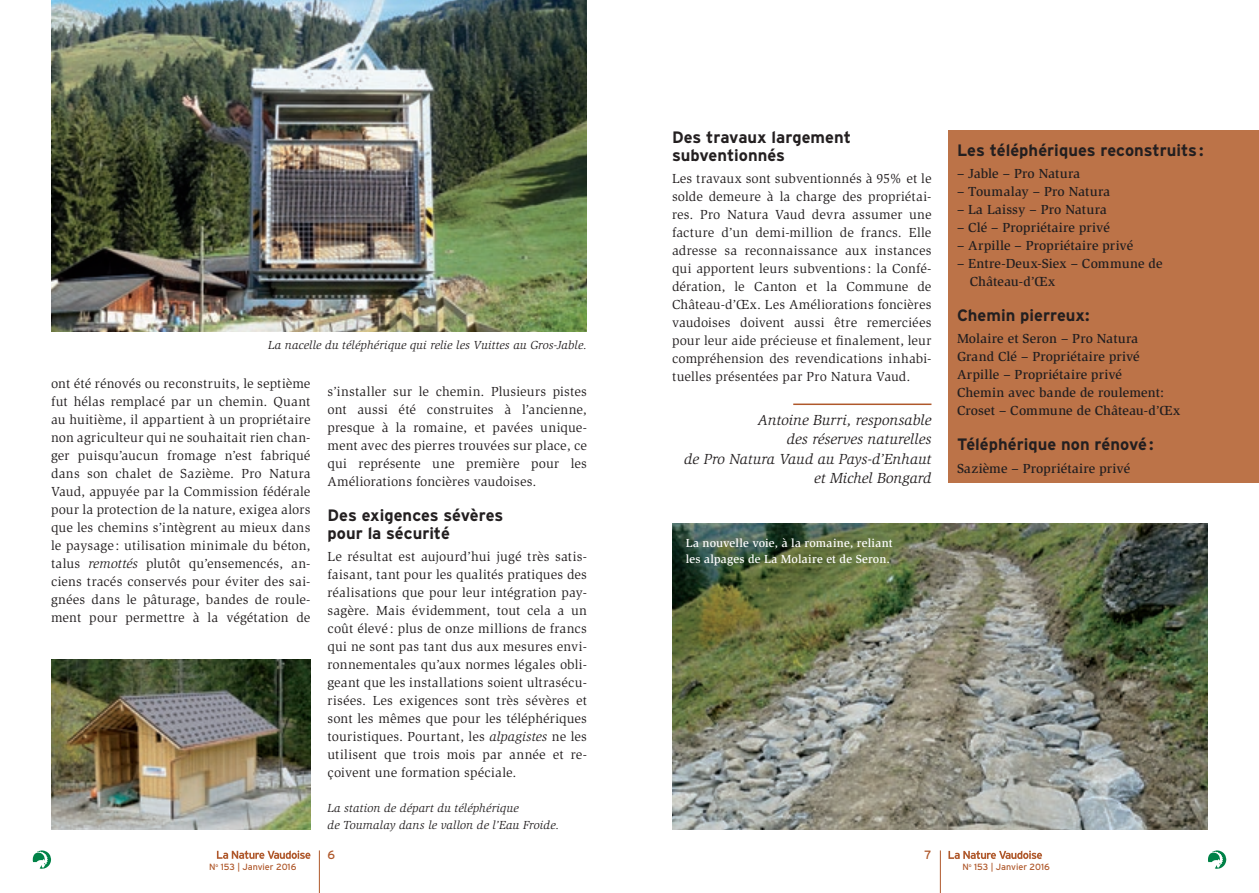
<style>
.page{position:relative;width:1259px;height:893px;background:#fff}
.page>*{position:absolute;margin:0;border:0;box-sizing:border-box;transform-origin:0 0}
.t1{font:700 16.5px/18px "Interstate";color:#231f20}
.t2{font:italic 15px/19.5px "Slimbach Std";letter-spacing:-.005em;color:#231f20;text-align:right}
.t3{font:13.5px/18px "Slimbach Std";letter-spacing:.01em;color:#231f20;text-align:justify}
.t4{font:500 13.5px/18px "Slimbach Std";letter-spacing:.005em;color:#231f20}
.t5{font:italic 12px/16.5px "Slimbach Std";letter-spacing:.01em;color:#231f20}
.t6{font:500 12px/16.5px "Slimbach Std";letter-spacing:.01em;color:#fff}
.t7{font:12px "Interstate";color:#af582b}
.t8{font:9px "Interstate";color:#af582b}
.s1{font-style:italic}
</style>
<div class="page">
<hr style="left:319px;top:850px;width:1px;height:43px;background:#af582b">
<svg style="left:33px;top:850px;width:18px;height:19px"></svg>
<hr style="left:940px;top:850px;width:1px;height:43px;background:#af582b">
<svg style="left:1208px;top:850px;width:18px;height:19px"></svg>
<svg style="left:948px;top:851px;width:94px;height:8px"></svg>
<svg style="left:217px;top:850px;width:93px;height:9px"></svg>
<div style="left:948px;top:130px;width:311px;height:353px;background:#bc7348"></div>
<hr style="left:793px;top:404px;width:138px;height:1px;background:#af582b">
<img style="left:51px;top:659px;width:259px;height:170px">
<img style="left:51px;top:0;width:536px;height:332px">
<img style="left:672px;top:523px;width:536px;height:306px">
<p class="t5" style="left:268px;top:337px;width:320px">La nacelle du téléphérique qui relie les Vuittes au Gros-Jable.</p>
<p class="t3" style="left:51px;top:375px;width:261px">ont été rénovés ou reconstruits, le septième fut hélas remplacé par un chemin. Quant au huitième, il appartient à un propriétaire non agriculteur qui ne souhaitait rien chan&shy;ger puisqu’aucun fromage n’est fabriqué dans son chalet de Sazième. Pro Natura Vaud, appuyée par la Commission fédérale pour la protection de la nature, exigea alors que les chemins s’intègrent au mieux dans le paysage : utilisation minimale du béton, talus <span class="s1">remottés</span> plutôt qu’ensemencés, an&shy;ciens tracés conservés pour éviter des sai&shy;gnées dans le pâturage, bandes de roule&shy;ment pour permettre à la végétation de</p>
<p class="t3" style="left:327px;top:382px;width:261px">s’installer sur le chemin. Plusieurs pistes ont aussi été construites à l’ancienne, presque à la romaine, et pavées unique&shy;ment avec des pierres trouvées sur place, ce qui représente une première pour les Améliorations foncières vaudoises.</p>
<p class="t1" style="left:327px;top:506px;width:177px">Des exigences sévères pour la sécurité</p>
<p class="t3" style="left:327px;top:548px;width:261px">Le résultat est aujourd’hui jugé très satis&shy;faisant, tant pour les qualités pratiques des réalisations que pour leur intégration pay&shy;sagère. Mais évidemment, tout cela a un coût élevé : plus de onze millions de francs qui ne sont pas tant dus aux mesures envi&shy;ronnementales qu’aux normes légales obli&shy;geant que les installations soient ultrasécu&shy;risées. Les exigences sont très sévères et sont les mêmes que pour les téléphériques touristiques. Pourtant, les <span class="s1">alpagistes</span> ne les utilisent que trois mois par année et re&shy;çoivent une formation spéciale.</p>
<p class="t5" style="left:327px;top:800px;width:233px">La station de départ du téléphérique<br>de Toumalay dans le vallon de l’Eau Froide.</p>
<p class="t1" style="left:672px;top:128px;width:180px">Des travaux largement subventionnés</p>
<p class="t3" style="left:672px;top:170px;width:261px">Les travaux sont subventionnés à 95% et le solde demeure à la charge des propriétai&shy;res. Pro Natura Vaud devra assumer une facture d’un demi-million de francs. Elle adresse sa reconnaissance aux instances qui apportent leurs subventions : la Confé&shy;dération, le Canton et la Commune de Château-d’Œx. Les Améliorations foncières vaudoises doivent aussi être remerciées pour leur aide précieuse et finalement, leur compréhension des revendications inhabi&shy;tuelles présentées par Pro Natura Vaud.</p>
<p class="t2" style="left:684px;top:410px;width:249px">Antoine Burri, responsable<br>des réserves naturelles<br>de Pro Natura Vaud au Pays-d’Enhaut et Michel Bongard</p>
<p class="t6" style="left:686px;top:534px;width:208px">La nouvelle voie, à la romaine, reliant les alpages de La Molaire et de Seron.</p>
<p class="t7" style="left:327px;top:848px;width:9px">6</p>
<p class="t7" style="left:924px;top:848px;width:9px">7</p>
<p class="t1" style="left:957px;top:141px;width:248px">Les téléphériques reconstruits:</p>
<p class="t4" style="left:957px;top:164px;width:125px">– Jable – Pro Natura</p>
<p class="t4" style="left:957px;top:182px;width:155px">– Toumalay – Pro Natura</p>
<p class="t4" style="left:957px;top:200px;width:151px">– La Laissy – Pro Natura</p>
<p class="t4" style="left:957px;top:218px;width:154px">– Clé – Propriétaire privé</p>
<p class="t4" style="left:957px;top:236px;width:178px">– Arpille – Propriétaire privé</p>
<p class="t4" style="left:969px;top:254px;width:194px;text-indent:-13px">– Entre-Deux-Siex – Commune de<br>Château-d’Œx</p>
<p class="t1" style="left:957px;top:306px;width:134px">Chemin pierreux:</p>
<p class="t4" style="left:957px;top:330px;width:225px">Molaire et Seron – Pro Natura<br>Grand Clé – Propriétaire privé<br>Arpille – Propriétaire privé<br>Chemin avec bande de roulement:<br>Croset – Commune de Château-d’Œx</p>
<p class="t1" style="left:957px;top:435px;width:198px">Téléphérique non rénové:</p>
<p class="t4" style="left:957px;top:459px;width:175px">Sazième – Propriétaire privé</p>
<p class="t8" style="left:209px;top:862px;width:89px">N<sup>o</sup> 153 | Janvier 2016</p>
<p class="t8" style="left:962px;top:862px;width:89px">N<sup>o</sup> 153 | Janvier 2016</p>
</div>
